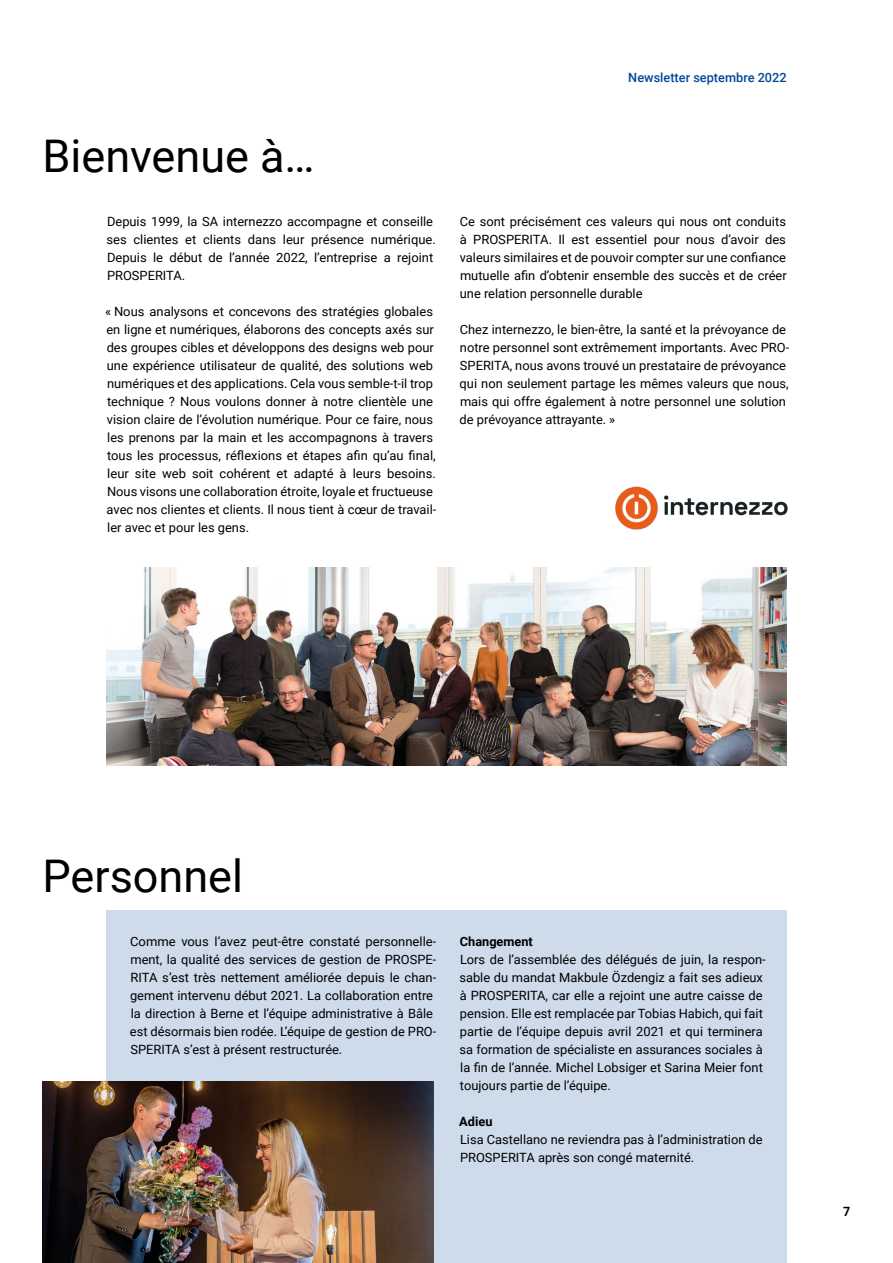
<style>
.page{position:relative;width:893px;height:1263px;background:#fff}
.page>*{position:absolute;margin:0;border:0;box-sizing:border-box;transform-origin:0 0}
.Kapiteltitel{font:45px "Roboto";color:#000}
.Text_2spaltig{font:12.75px/18px "Roboto";color:#000}
.Untertitel_2spaltig{font:12.75px/18px "Roboto";color:#000}
.t1{font:500 12.75px "Roboto";color:#00489a}
.Untertitel_2spaltig-2{font:700 12.75px "Roboto";color:#000}
</style>
<div class="page">
<img style="left:106px;top:568px;width:681px;height:198px">
<div style="left:106px;top:910px;width:681px;height:353px;background:#cddbeb"></div>
<img style="left:43px;top:1081px;width:391px;height:182px">
<img style="left:615px;top:486px;width:173px;height:44px">
<p class="Kapiteltitel" style="left:43px;top:124px;width:274px">Bienvenue à…</p>
<p class="Text_2spaltig" style="left:106px;top:212px;width:331px">Depuis 1999, la SA internezzo accompagne et conseille ses clientes et clients dans leur présence numérique.<br>Depuis le début de l’année 2022, l’entreprise a rejoint PROSPERITA.</p>
<p class="Text_2spaltig" style="left:105px;top:302px;width:332px">« Nous analysons et concevons des stratégies globales en ligne et numériques, élaborons des concepts axés sur des groupes cibles et développons des designs web pour une expérience utilisateur de qualité, des solutions web numériques et des applications. Cela vous semble-t-il trop technique ? Nous voulons donner à notre clientèle une vision claire de l’évolution numérique. Pour ce faire, nous les prenons par la main et les accompagnons à travers tous les processus, réflexions et étapes afin qu’au final, leur site web soit cohérent et adapté à leurs besoins.<br>Nous visons une collaboration étroite, loyale et fructueuse avec nos clientes et clients. Il nous tient à cœur de travail&shy;ler avec et pour les gens.</p>
<p class="t1" style="left:628px;top:68px;width:160px">Newsletter septembre 2022</p>
<p class="Text_2spaltig" style="left:460px;top:212px;width:329px;text-align:justify">Ce sont précisément ces valeurs qui nous ont conduits à PROSPERITA. Il est essentiel pour nous d’avoir des valeurs similaires et de pouvoir compter sur une confiance mutuelle afin d’obtenir ensemble des succès et de créer une relation personnelle durable</p>
<p class="Text_2spaltig" style="left:460px;top:320px;width:331px">Chez internezzo, le bien-être, la santé et la prévoyance de notre personnel sont extrêmement importants. Avec PRO-SPERITA, nous avons trouvé un prestataire de prévoyance qui non seulement partage les mêmes valeurs que nous, mais qui offre également à notre personnel une solution de prévoyance attrayante. »</p>
<p class="Kapiteltitel" style="left:43px;top:844px;width:202px">Personnel</p>
<p class="Text_2spaltig" style="left:130px;top:932px;width:308px">Comme vous l’avez peut-être constaté personnelle&shy;ment, la qualité des services de gestion de PROSPE-RITA s’est très nettement améliorée depuis le chan&shy;gement intervenu début 2021. La collaboration entre la direction à Berne et l’équipe administrative à Bâle est désormais bien rodée. L’équipe de gestion de PRO-SPERITA s’est à présent restructurée.</p>
<p class="Untertitel_2spaltig-2" style="left:460px;top:932px;width:75px">Changement</p>
<p class="Text_2spaltig" style="left:459px;top:950px;width:308px">Lors de l’assemblée des délégués de juin, la respon&shy;sable du mandat Makbule Özdengiz a fait ses adieux à PROSPERITA, car elle a rejoint une autre caisse de pension. Elle est remplacée par Tobias Habich, qui fait partie de l’équipe depuis avril 2021 et qui terminera sa formation de spécialiste en assurances sociales à la fin de l’année. Michel Lobsiger et Sarina Meier font toujours partie de l’équipe.</p>
<p class="Untertitel_2spaltig-2" style="left:459px;top:1112px;width:35px">Adieu</p>
<p class="Untertitel_2spaltig" style="left:460px;top:1130px;width:304px">Lisa Castellano ne reviendra pas à l’administration de<br>PROSPERITA après son congé maternité.</p>
<p class="Untertitel_2spaltig-2" style="left:843px;top:1202px;width:9px">7</p>
</div>
